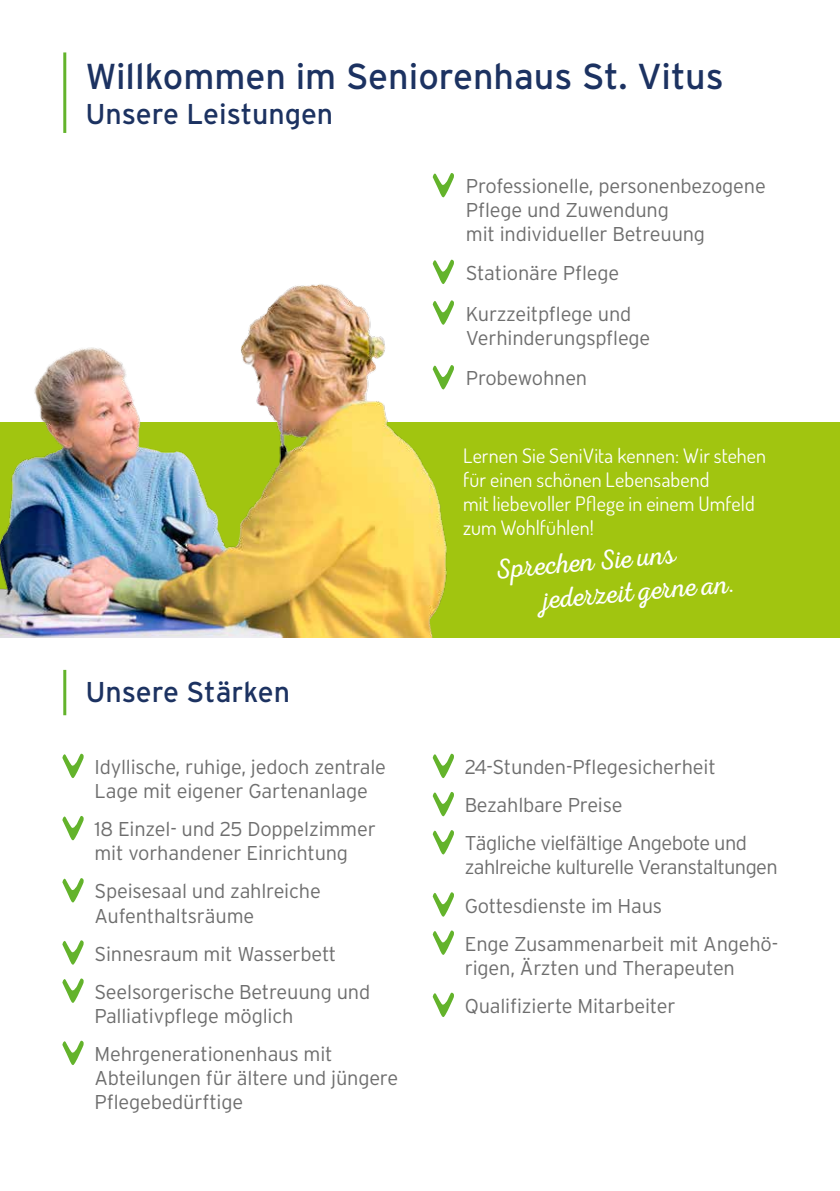
<style>
.page{position:relative;width:840px;height:1191px;background:#fff}
.page>*{position:absolute;margin:0;border:0;box-sizing:border-box;transform-origin:0 0}
.t1{font:36px "Interstate";color:#1c3261}
.t2{font:28.6px "Interstate";color:#1c3261}
.t3{font:28.2px/33.8px "Nexa Rust Script L 1";color:#fff}
.t4{font:300 20px/38.2px "Interstate";letter-spacing:-.01em;color:#6e6e6e}
.t5{font:20px/24px "Dosis";letter-spacing:.005em;color:#fff}
</style>
<div class="page">
<hr style="left:63px;top:670px;width:3px;height:45px;background:#63b32b">
<hr style="left:63px;top:52px;width:3px;height:81px;background:#63b32b">
<svg style="left:432px;top:173px;width:22px;height:25px"></svg>
<svg style="left:432px;top:259px;width:22px;height:24px"></svg>
<svg style="left:62px;top:753px;width:22px;height:25px"></svg>
<svg style="left:62px;top:816px;width:22px;height:25px"></svg>
<svg style="left:62px;top:878px;width:22px;height:25px"></svg>
<svg style="left:62px;top:940px;width:22px;height:25px"></svg>
<svg style="left:62px;top:978px;width:22px;height:25px"></svg>
<svg style="left:62px;top:1040px;width:22px;height:25px"></svg>
<div style="left:0;top:422px;width:839px;height:215px;background:#a1c510"></div>
<img style="left:0;top:283px;width:454px;height:354px">
<svg style="left:432px;top:753px;width:22px;height:26px"></svg>
<svg style="left:432px;top:792px;width:22px;height:25px"></svg>
<svg style="left:432px;top:830px;width:22px;height:25px"></svg>
<svg style="left:432px;top:892px;width:22px;height:25px"></svg>
<svg style="left:432px;top:930px;width:22px;height:25px"></svg>
<svg style="left:432px;top:992px;width:22px;height:25px"></svg>
<h1 class="t1" style="left:85px;top:55px;width:639px">Willkommen im Seniorenhaus St. Vitus</h1>
<h2 class="t2" style="left:85px;top:96px;width:249px">Unsere Leistungen</h2>
<p class="t4" style="left:465px;top:174px;width:301px;line-height:24px">Professionelle, personenbezogene<br>Pflege und Zuwendung<br>mit individueller Betreuung</p>
<p class="t4" style="left:465px;top:252px;width:167px;line-height:40.6px">Stationäre Pflege<br>Kurzzeitpflege und</p>
<p class="t4" style="left:465px;top:317px;width:186px;line-height:40.6px">Verhinderungspflege<br>Probewohnen</p>
<h2 class="t2" style="left:85px;top:674px;width:206px">Unsere Stärken</h2>
<p class="t4" style="left:94px;top:755px;width:293px;line-height:24px">Idyllische, ruhige, jedoch zentrale<br>Lage mit eigener Gartenanlage</p>
<p class="t4" style="left:94px;top:817px;width:283px;line-height:24px">18 Einzel- und 25 Doppelzimmer mit vorhandener Einrichtung</p>
<p class="t4" style="left:94px;top:879px;width:228px;line-height:24px">Speisesaal und zahlreiche<br>Aufenthaltsräume</p>
<p class="t4" style="left:94px;top:934px;width:277px">Sinnesraum mit Wasserbett<br>Seelsorgerische Betreuung und</p>
<p class="t4" style="left:94px;top:996px;width:239px">Palliativpflege möglich<br>Mehrgenerationenhaus mit</p>
<p class="t4" style="left:94px;top:1065px;width:305px;line-height:24px">Abteilungen für ältere und jüngere<br>Pflegebedürftige</p>
<p class="t5" style="left:463px;top:443px;width:304px">Lernen Sie SeniVita kennen: Wir stehen für einen schönen Lebensabend<br>mit liebevoller Pflege in einem Umfeld zum Wohlfühlen!</p>
<h3 class="t3" style="left:539px;top:548px;width:193px;text-indent:-46px;rotate:-5deg">Sprechen Sie uns jederzeit gerne an.</h3>
<p class="t4" style="left:464px;top:748px;width:283px">24-Stunden-Pflegesicherheit<br>Bezahlbare Preise<br>Tägliche vielfältige Angebote und</p>
<p class="t4" style="left:464px;top:848px;width:315px">zahlreiche kulturelle Veranstaltungen<br>Gottesdienste im Haus<br>Enge Zusammenarbeit mit Angehö-</p>
<p class="t4" style="left:464px;top:948px;width:271px">rigen, Ärzten und Therapeuten<br>Qualifizierte Mitarbeiter</p>
</div>
